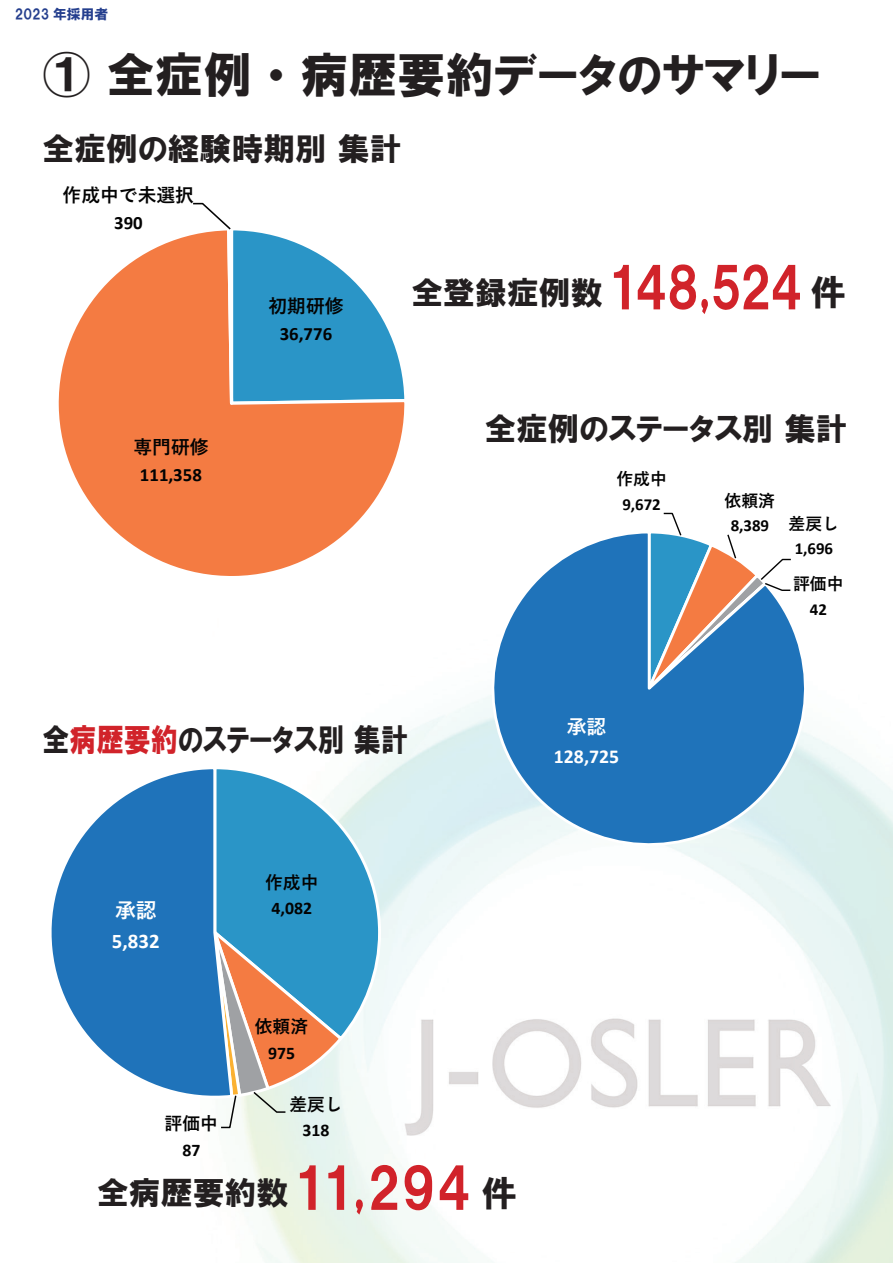
<style>
.page{position:relative;width:893px;height:1263px;background:#fff}
.page>*{position:absolute;margin:0;border:0;box-sizing:border-box;transform-origin:0 0}
.t1{font:55.35px "HGP Soei Kakugothic UB";letter-spacing:-.06em;color:#d1232a;scale:.95 1}
.t2{font:48.3px "HGP Soei Kakugothic UB";color:#231f20}
.t3{font:31.95px "HGP Soei Kakugothic UB";color:#231f20}
.t4{font:31.95px "HGP Soei Kakugothic UB";color:#231f20;scale:.85 1}
.t5{font:700 20.85px "Calibri";color:#fff}
.t6{font:700 20.85px "Yu Gothic";color:#fff}
.t7{font:700 19.8px "Calibri";letter-spacing:.005em;color:#fff}
.t8{font:700 19.8px "Yu Gothic";color:#fff}
.t9{font:700 18.75px "Calibri";color:#030303}
.t10{font:700 18.75px "Yu Gothic";color:#030303}
.t11{font:700 17.7px "Calibri";color:#030303}
.t12{font:700 17.7px "Yu Gothic";color:#030303}
.t13{font:700 16.8px/23.5px "Calibri";color:#030303}
.t14{font:700 16.8px "Yu Gothic";color:#030303}
.t15{font:13.8px "HGP Soei Kakugothic UB";color:#253f8e}
.s1{font-size:31.95px;color:#231f20}
.s2{font-size:35.55px;color:#231f20}
.s3{font-family:"Yu Gothic"}
.s4{color:#d1232a}
.s5{font-size:55.35px;color:#d1232a}
.s6{font-size:35.55px}
</style>
<div class="page">
<img style="left:244px;top:703px;width:649px;height:560px">
<svg style="left:58px;top:235px;width:134px;height:337px"></svg>
<svg style="left:192px;top:202px;width:213px;height:374px"></svg>
<svg style="left:471px;top:544px;width:352px;height:309px"></svg>
<svg style="left:593px;top:512px;width:199px;height:231px"></svg>
<svg style="left:244px;top:765px;width:138px;height:278px"></svg>
<svg style="left:51px;top:770px;width:148px;height:325px"></svg>
<svg style="left:199px;top:768px;width:181px;height:361px"></svg>
<p class="t15" style="left:15px;top:7px;width:95px">2023 年採用者</p>
<h2 class="t2" style="left:43px;top:51px;width:780px">① 全症例・病歴要約データのサマリー</h2>
<p class="t3" style="left:43px;top:132px;width:361px">全症例の経験時期別 集計</p>
<p class="t10" style="left:63px;top:185px;width:133px">作成中で未選択</p>
<p class="t9" style="left:114px;top:210px;width:30px">390</p>
<p class="t10" style="left:133px;top:436px;width:77px">専門研修</p>
<p class="t9" style="left:140px;top:461px;width:63px">111,358</p>
<p class="t10" style="left:269px;top:295px;width:77px">初期研修</p>
<p class="t9" style="left:280px;top:320px;width:54px">36,776</p>
<h1 class="t1" style="left:411px;top:260px;width:459px"><span class="s1">全登録症例数</span>148,524 <span class="s2">件</span></h1>
<p class="t3" style="left:485px;top:412px;width:364px">全症例のステータス別 集計</p>
<p class="t14" style="left:616px;top:470px;width:52px">作成中</p>
<p class="t13" style="left:622px;top:492px;width:40px">9,672</p>
<p class="t14" style="left:725px;top:491px;width:52px">依頼済</p>
<p class="t13" style="left:795px;top:513px;width:46px;text-indent:-64px">8,389 <span class="s3">差戻し<br></span>1,696</p>
<p class="t14" style="left:793px;top:575px;width:52px">評価中</p>
<p class="t13" style="left:810px;top:597px;width:19px">42</p>
<p class="t4" style="left:43px;top:724px;width:432px">全<span class="s4">病歴要約</span>のステータス別 集計</p>
<p class="t8" style="left:567px;top:716px;width:41px">承認</p>
<p class="t7" style="left:554px;top:742px;width:67px">128,725</p>
<p class="t6" style="left:115px;top:898px;width:43px">承認</p>
<p class="t5" style="left:112px;top:926px;width:49px">5,832</p>
<p class="t12" style="left:265px;top:872px;width:55px">作成中</p>
<p class="t11" style="left:272px;top:896px;width:42px">4,082</p>
<p class="t12" style="left:255px;top:1016px;width:55px">依頼済</p>
<p class="t11" style="left:268px;top:1040px;width:29px">975</p>
<p class="t12" style="left:289px;top:1094px;width:55px">差戻し</p>
<p class="t12" style="left:165px;top:1113px;width:55px">評価中</p>
<p class="t11" style="left:302px;top:1118px;width:29px">318</p>
<p class="t11" style="left:182px;top:1137px;width:20px">87</p>
<p class="t3" style="left:97px;top:1177px;width:422px">全病歴要約数<span class="s5">11,294</span> <span class="s6">件</span></p>
</div>
